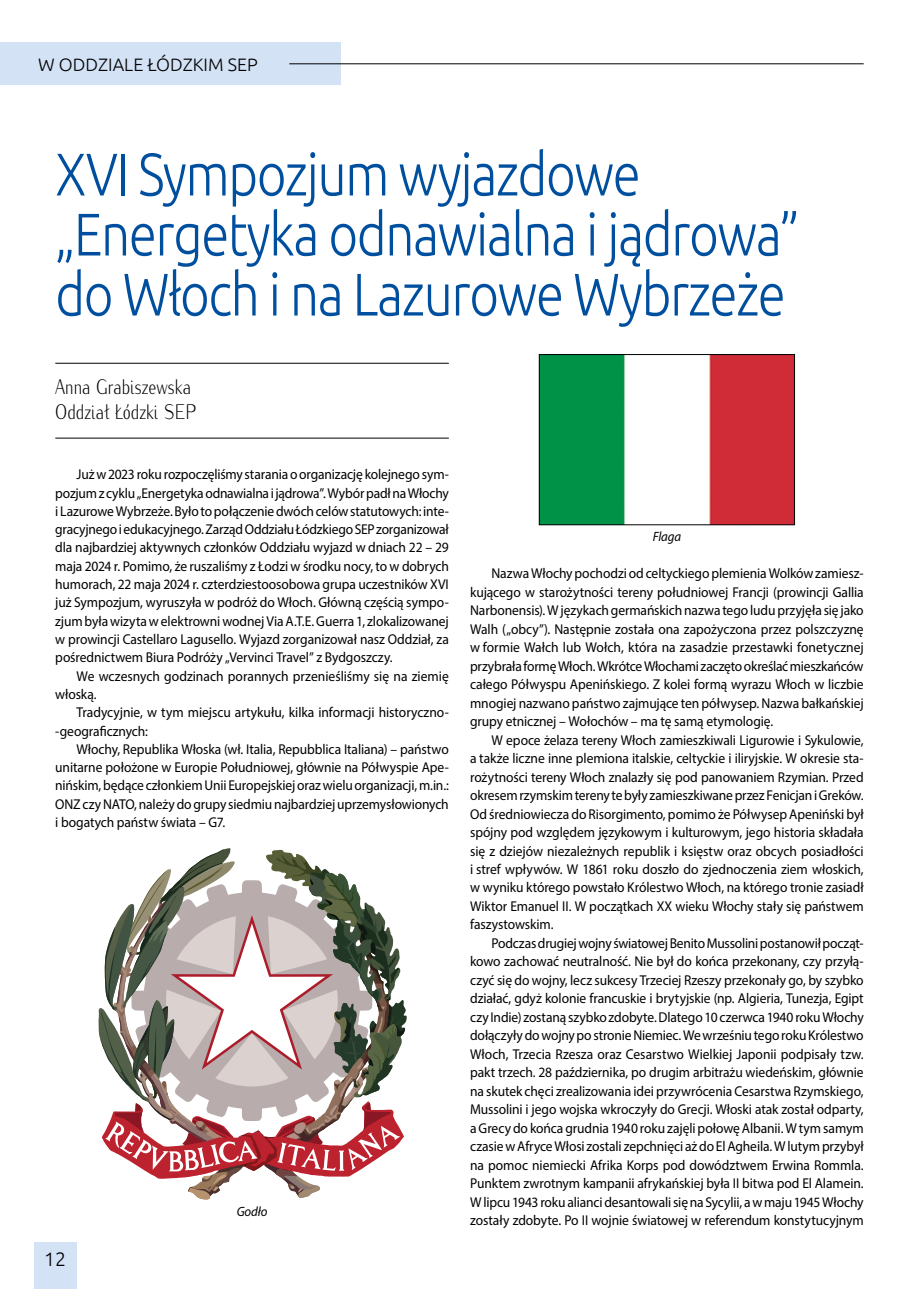
<style>
.page{position:relative;width:919px;height:1289px;background:#fff}
.page>*{position:absolute;margin:0;border:0;box-sizing:border-box;transform-origin:0 0}
.t1{font:300 60px/60px "Ubuntu";letter-spacing:-.025em;color:#004f9f;scale:.85 1}
.t2{font:300 21px/25.2px "Iwona";color:#000;scale:.8 1}
.t3{font:300 19.5px "Ubuntu";color:#000}
.t4{font:300 18px "Ubuntu";color:#000}
.t5{font:14.25px/18.5px "Myriad Pro";letter-spacing:-.005em;color:#000;text-align:justify;scale:.95 1}
.t6{font:italic 13.5px "Myriad Pro";letter-spacing:-.01em;color:#000;scale:.95 1}
</style>
<div class="page">
<div style="left:34px;top:1242px;width:43px;height:46px;background:#d3e2f5"></div>
<div style="left:0;top:43px;width:340px;height:42px;background:#d3e2f5"></div>
<svg style="left:98px;top:848px;width:308px;height:351px"></svg>
<img style="left:541px;top:356px;width:251px;height:167px">
<div style="left:539px;top:354px;width:255px;height:171px;border:1px solid #000"></div>
<hr style="left:55px;top:363px;width:394px;height:1px;background:#000">
<hr style="left:55px;top:438px;width:394px;height:1px;background:#000">
<hr style="left:289px;top:63px;width:574px;height:1px;background:#000">
<p class="t4" style="left:38px;top:54px;width:221px">W ODDZIALE ŁÓDZKIM SEP</p>
<h1 class="t1" style="left:55px;top:143px;width:877px">XVI Sympozjum wyjazdowe „Energetyka odnawialna i jądrowa” do Włoch i na Lazurowe Wybrzeże</h1>
<h2 class="t2" style="left:55px;top:372px;width:178px">Anna Grabiszewska<br>Oddział Łódzki SEP</h2>
<p class="t5" style="left:55px;top:465px;width:416px;text-indent:21px">Już w 2023 roku rozpoczęliśmy starania o organizację kolejnego sym&shy;pozjum z cyklu „Energetyka odnawialna i jądrowa”. Wybór padł na Włochy i Lazurowe Wybrzeże. Było to połączenie dwóch celów statutowych: inte&shy;gracyjnego i edukacyjnego. Zarząd Oddziału Łódzkiego SEP zorganizował dla najbardziej aktywnych członków Oddziału wyjazd w dniach 22 – 29 maja 2024 r. Pomimo, że ruszaliśmy z Łodzi w środku nocy, to w dobrych humorach, 22 maja 2024 r. czterdziestoosobowa grupa uczestników XVI już Sympozjum, wyruszyła w podróż do Włoch. Główną częścią sympo&shy;zjum była wizyta w elektrowni wodnej Via A.T.E. Guerra 1, zlokalizowanej w prowincji Castellaro Lagusello. Wyjazd zorganizował nasz Oddział, za pośrednictwem Biura Podróży „Vervinci Travel” z Bydgoszczy.</p>
<p class="t5" style="left:55px;top:666px;width:415px;text-indent:21px">We wczesnych godzinach porannych przenieśliśmy się na ziemię włoską.</p>
<p class="t5" style="left:55px;top:703px;width:416px;text-indent:21px">Tradycyjnie, w tym miejscu artykułu, kilka informacji historyczno--geograficznych:</p>
<p class="t5" style="left:55px;top:739px;width:416px;text-indent:21px">Włochy, Republika Włoska (wł. Italia, Repubblica Italiana) – państwo unitarne położone w Europie Południowej, głównie na Półwyspie Ape&shy;nińskim, będące członkiem Unii Europejskiej oraz wielu organizacji, m.in.:<br>ONZ czy NATO, należy do grupy siedmiu najbardziej uprzemysłowionych i bogatych państw świata – G7.</p>
<h3 class="t3" style="left:44px;top:1247px;width:23px">12</h3>
<p class="t6" style="left:237px;top:1202px;width:34px">Godło</p>
<p class="t6" style="left:652px;top:528px;width:31px">Flaga</p>
<p class="t5" style="left:470px;top:564px;width:416px;text-indent:21px">Nazwa Włochy pochodzi od celtyckiego plemienia Wolków zamiesz&shy;kującego w starożytności tereny południowej Francji (prowincji Gallia Narbonensis). W językach germańskich nazwa tego ludu przyjęła się jako Walh („obcy”). Następnie została ona zapożyczona przez polszczyznę w formie Wałch lub Wołch, która na zasadzie przestawki fonetycznej przybrała formę Włoch. Wkrótce Włochami zaczęto określać mieszkańców całego Półwyspu Apenińskiego. Z kolei formą wyrazu Włoch w liczbie mnogiej nazwano państwo zajmujące ten półwysep. Nazwa bałkańskiej grupy etnicznej – Wołochów – ma tę samą etymologię.</p>
<p class="t5" style="left:470px;top:730px;width:416px;text-indent:21px">W epoce żelaza tereny Włoch zamieszkiwali Ligurowie i Sykulowie, a także liczne inne plemiona italskie, celtyckie i iliryjskie. W okresie sta&shy;rożytności tereny Włoch znalazły się pod panowaniem Rzymian. Przed okresem rzymskim tereny te były zamieszkiwane przez Fenicjan i Greków.<br>Od średniowiecza do Risorgimento, pomimo że Półwysep Apeniński był spójny pod względem językowym i kulturowym, jego historia składała się z dziejów niezależnych republik i księstw oraz obcych posiadłości i stref wpływów. W 1861 roku doszło do zjednoczenia ziem włoskich, w wyniku którego powstało Królestwo Włoch, na którego tronie zasiadł Wiktor Emanuel II. W początkach XX wieku Włochy stały się państwem faszystowskim.</p>
<p class="t5" style="left:470px;top:933px;width:416px;text-indent:21px">Podczas drugiej wojny światowej Benito Mussolini postanowił począt&shy;kowo zachować neutralność. Nie był do końca przekonany, czy przyłą&shy;czyć się do wojny, lecz sukcesy Trzeciej Rzeszy przekonały go, by szybko działać, gdyż kolonie francuskie i brytyjskie (np. Algieria, Tunezja, Egipt czy Indie) zostaną szybko zdobyte. Dlatego 10 czerwca 1940 roku Włochy dołączyły do wojny po stronie Niemiec. We wrześniu tego roku Królestwo Włoch, Trzecia Rzesza oraz Cesarstwo Wielkiej Japonii podpisały tzw. pakt trzech. 28 października, po drugim arbitrażu wiedeńskim, głównie na skutek chęci zrealizowania idei przywrócenia Cesarstwa Rzymskiego, Mussolini i jego wojska wkroczyły do Grecji. Włoski atak został odparty, a Grecy do końca grudnia 1940 roku zajęli połowę Albanii. W tym samym czasie w Afryce Włosi zostali zepchnięci aż do El Agheila. W lutym przybył na pomoc niemiecki Afrika Korps pod dowództwem Erwina Rommla.<br>Punktem zwrotnym kampanii afrykańskiej była II bitwa pod El Alamein.<br>W lipcu 1943 roku alianci desantowali się na Sycylii, a w maju 1945 Włochy zostały zdobyte. Po II wojnie światowej w referendum konstytucyjnym</p>
</div>
